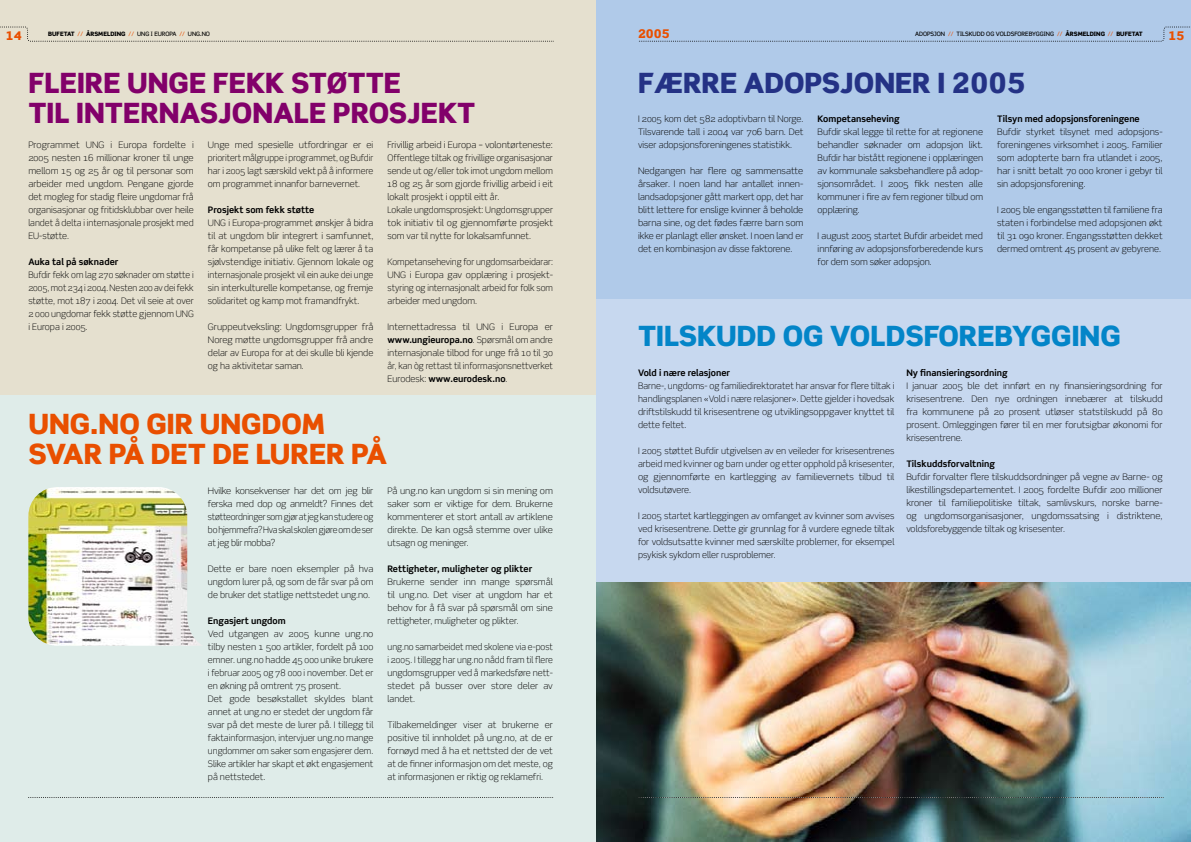
<style>
.page{position:relative;width:1191px;height:842px;background:#fff}
.page>*{position:absolute;margin:0;border:0;box-sizing:border-box;transform-origin:0 0}
.t1{font:900 28px/30px "Scene";color:#82006a}
.t2{font:900 28px/30px "Scene";color:#e94f00}
.t3{font:900 28px "Scene";color:#0385c8}
.t4{font:900 28px "Scene";color:#243285}
.t5{font:900 28px "Scene Alt";color:#243285}
.t6{font:900 12px "Scene Alt";color:#e94f00}
.t7{font:300 9px/13px "Scene";color:#000;text-align:justify}
.t8{font:300 9px/13px "Scene";color:#000;text-align:justify;scale:.96 1}
.t9{font:700 9px "Scene";color:#000}
.t10{font:500 6px "Scene Alt";color:#000}
.t11{font:900 6px "Scene Alt";color:#000}
.s1{font-weight:500;color:#e94f00}
.s2{font-weight:500}
.s3{color:#e94f00}
.s4{font-weight:900}
.s5{font-weight:700}
.s6{font-family:"Scene"}
</style>
<div class="page">
<div style="left:595px;top:0;width:596px;height:305px;background:#b0cae9"></div>
<div style="left:595px;top:299px;width:596px;height:289px;background:#c7d8ef"></div>
<div style="left:0;top:0;width:595px;height:395px;background:#e5e0cf"></div>
<img style="left:595px;top:582px;width:596px;height:260px">
<div style="left:0;top:395px;width:595px;height:447px;background:#dfece9"></div>
<svg style="left:639px;top:26px;width:551px;height:16px"></svg>
<svg style="left:28px;top:797px;width:525px;height:1px"></svg>
<svg style="left:0;top:26px;width:553px;height:16px"></svg>
<img style="left:638px;top:782px;width:525px;height:16px">
<img style="left:28px;top:487px;width:173px;height:159px">
<h2 class="t6" style="left:6px;top:28px;width:17px">14</h2>
<p class="t11" style="left:48px;top:30px;width:163px">BUFETAT <span class="s1">//</span> ÅRSMELDING <span class="s1">//</span> <span class="s2">UNG I EUROPA</span> <span class="s1">//</span> <span class="s2">UNG.NO</span></p>
<h2 class="t6" style="left:638px;top:26px;width:33px">2005</h2>
<p class="t10" style="left:915px;top:31px;width:229px">ADOPSJON <span class="s3">//</span> TILSKUDD OG VOLDSFOREBYGGING <span class="s3">//</span> <span class="s4">ÅRSMELDING</span> <span class="s3">//</span> <span class="s4">BUFETAT</span></p>
<h2 class="t6" style="left:1168px;top:28px;width:17px">15</h2>
<h1 class="t1" style="left:28px;top:68px;width:449px">FLEIRE UNGE FEKK STØTTE<br>TIL INTERNASJONALE PROSJEKT</h1>
<p class="t7" style="left:28px;top:138px;width:167px">Programmet UNG i Europa fordelte i 2005 nesten 16 millionar kroner til unge mellom 15 og 25 år og til personar som arbeider med ungdom. Pengane gjorde det mogleg for stadig fleire ungdomar frå organisasjonar og fritidsklubbar over heile landet å delta i internasjonale prosjekt med EU-støtte.</p>
<p class="t9" style="left:28px;top:256px;width:92px">Auka tal på søknader</p>
<p class="t8" style="left:28px;top:268px;width:174px">Bufdir fekk om lag 270 søknader om støtte i 2005, mot 234 i 2004. Nesten 200 av dei fekk støtte, mot 187 i 2004. Det vil seie at over 2 000 ungdomar fekk støtte gjennom UNG i Europa i 2005.</p>
<p class="t7" style="left:208px;top:138px;width:167px">Unge med spesielle utfordringar er ei prioritert målgruppe i programmet, og Bufdir har i 2005 lagt særskild vekt på å informere om programmet innanfor barnevernet.</p>
<p class="t9" style="left:208px;top:204px;width:108px">Prosjekt som fekk støtte</p>
<p class="t7" style="left:208px;top:216px;width:167px">UNG i Europa-programmet ønskjer å bidra til at ungdom blir integrert i samfunnet, får kompetanse på ulike felt og lærer å ta sjølvstendige initiativ. Gjennom lokale og internasjonale prosjekt vil ein auke dei unge sin interkulturelle kompetanse, og fremje solidaritet og kamp mot framandfrykt.</p>
<p class="t7" style="left:208px;top:320px;width:167px">Gruppeutveksling: Ungdomsgrupper frå Noreg møtte ungdomsgrupper frå andre delar av Europa for at dei skulle bli kjende og ha aktivitetar saman.</p>
<p class="t7" style="left:387px;top:138px;width:167px;text-align:left">Frivillig arbeid i Europa – volontørteneste:<br>Offentlege tiltak og frivillige organisasjonar sende ut og/eller tok imot ungdom mellom 18 og 25 år som gjorde frivillig arbeid i eit lokalt prosjekt i opptil eitt år.<br>Lokale ungdomsprosjekt: Ungdomsgrupper tok initiativ til og gjennomførte prosjekt som var til nytte for lokalsamfunnet.</p>
<p class="t7" style="left:387px;top:255px;width:167px">Kompetanseheving for ungdomsarbeidarar:<br>UNG i Europa gav opplæring i prosjekt&shy;styring og internasjonalt arbeid for folk som arbeider med ungdom.</p>
<p class="t7" style="left:387px;top:320px;width:167px">Internettadressa til UNG i Europa er <span class="s5">www.ungieuropa.no</span>. Spørsmål om andre internasjonale tilbod for unge frå 10 til 30 år, kan òg rettast til informasjonsnettverket Eurodesk: <span class="s5">www.eurodesk.no</span>.</p>
<h1 class="t2" style="left:28px;top:408px;width:360px">UNG.NO GIR UNGDOM<br>SVAR PÅ DET DE LURER PÅ</h1>
<p class="t7" style="left:208px;top:484px;width:167px">Hvilke konsekvenser har det om jeg blir ferska med dop og anmeldt? Finnes det støtteordninger som gjør at jeg kan studere og bo hjemmefra? Hva skal skolen gjøre om de ser at jeg blir mobba?</p>
<p class="t7" style="left:208px;top:562px;width:167px">Dette er bare noen eksempler på hva ungdom lurer på, og som de får svar på om de bruker det statlige nettstedet ung.no.</p>
<p class="t9" style="left:208px;top:615px;width:79px">Engasjert ungdom</p>
<p class="t7" style="left:208px;top:627px;width:167px;text-align:left">Ved utgangen av 2005 kunne ung.no tilby nesten 1 500 artikler, fordelt på 100 emner. ung.no hadde 45 000 unike brukere i februar 2005 og 78 000 i november. Det er en økning på omtrent 75 prosent.<br>Det gode besøkstallet skyldes blant annet at ung.no er stedet der ungdom får svar på det meste de lurer på. I tillegg til faktainformasjon, intervjuer ung.no mange ungdommer om saker som engasjerer dem.<br>Slike artikler har skapt et økt engasjement på nettstedet.</p>
<p class="t7" style="left:387px;top:484px;width:167px">På ung.no kan ungdom si sin mening om saker som er viktige for dem. Brukerne kommenterer et stort antall av artiklene direkte. De kan også stemme over ulike utsagn og meninger.</p>
<p class="t9" style="left:387px;top:563px;width:146px">Rettigheter, muligheter og plikter</p>
<p class="t7" style="left:387px;top:575px;width:167px">Brukerne sender inn mange spørsmål til ung.no. Det viser at ungdom har et behov for å få svar på spørsmål om sine rettigheter, muligheter og plikter.</p>
<p class="t8" style="left:387px;top:640px;width:174px">ung.no samarbeidet med skolene via e-post i 2005. I tillegg har ung.no nådd fram til flere ungdomsgrupper ved å markedsføre nett&shy;stedet på busser over store deler av landet.</p>
<p class="t7" style="left:387px;top:718px;width:167px">Tilbakemeldinger viser at brukerne er positive til innholdet på ung.no, at de er fornøyd med å ha et nettsted der de vet at de finner informasjon om det meste, og at informasjonen er riktig og reklamefri.</p>
<h1 class="t4" style="left:638px;top:65px;width:21px">FÆRRE</h1>
<h1 class="t4" style="left:744px;top:65px;width:20px">ADOPSJONER</h1>
<h1 class="t5" style="left:937px;top:65px;width:90px"><span class="s6">I</span> 2005</h1>
<p class="t7" style="left:638px;top:113px;width:167px">I 2005 kom det 582 adoptivbarn til Norge.<br>Tilsvarende tall i 2004 var 706 barn. Det viser adopsjonsforeningenes statistikk.</p>
<p class="t7" style="left:638px;top:165px;width:167px">Nedgangen har flere og sammensatte årsaker. I noen land har antallet innen&shy;landsadopsjoner gått markert opp, det har blitt lettere for enslige kvinner å beholde barna sine, og det fødes færre barn som ikke er planlagt eller ønsket. I noen land er det en kombinasjon av disse faktorene.</p>
<p class="t9" style="left:817px;top:113px;width:84px">Kompetanseheving</p>
<p class="t7" style="left:817px;top:126px;width:167px">Bufdir skal legge til rette for at regionene behandler søknader om adopsjon likt.<br>Bufdir har bistått regionene i opplæringen av kommunale saksbehandlere på adop&shy;sjonsområdet. I 2005 fikk nesten alle kommuner i fire av fem regioner tilbud om opplæring.</p>
<p class="t7" style="left:817px;top:230px;width:167px">I august 2005 startet Bufdir arbeidet med innføring av adopsjonsforberedende kurs for dem som søker adopsjon.</p>
<p class="t9" style="left:997px;top:113px;width:144px">Tilsyn med adopsjonsforeningene</p>
<p class="t7" style="left:997px;top:126px;width:167px">Bufdir styrket tilsynet med adopsjons&shy;foreningenes virksomhet i 2005. Familier som adopterte barn fra utlandet i 2005, har i snitt betalt 70 000 kroner i gebyr til sin adopsjonsforening.</p>
<p class="t7" style="left:997px;top:204px;width:167px">I 2005 ble engangsstøtten til familiene fra staten i forbindelse med adopsjonen økt til 31 090 kroner. Engangsstøtten dekket dermed omtrent 45 prosent av gebyrene.</p>
<h1 class="t3" style="left:638px;top:318px;width:16px">TILS</h1>
<h1 class="t3" style="left:697px;top:318px;width:40px">KUDD</h1>
<h1 class="t3" style="left:782px;top:318px;width:67px">OG VOLDSFOREBYGGING</h1>
<p class="t9" style="left:638px;top:367px;width:94px">Vold i nære relasjoner</p>
<p class="t7" style="left:638px;top:379px;width:258px">Barne-, ungdoms- og familiedirektoratet har ansvar for flere tiltak i handlingsplanen «Vold i nære relasjoner». Dette gjelder i hovedsak driftstilskudd til krisesentrene og utviklingsoppgaver knyttet til dette feltet.</p>
<p class="t7" style="left:638px;top:444px;width:258px">I 2005 støttet Bufdir utgivelsen av en veileder for krisesentrenes arbeid med kvinner og barn under og etter opphold på krisesenter, og gjennomførte en kartlegging av familievernets tilbud til voldsutøvere.</p>
<p class="t7" style="left:638px;top:509px;width:258px">I 2005 startet kartleggingen av omfanget av kvinner som avvises ved krisesentrene. Dette gir grunnlag for å vurdere egnede tiltak for voldsutsatte kvinner med særskilte problemer, for eksempel psykisk sykdom eller rusproblemer.</p>
<p class="t9" style="left:906px;top:367px;width:103px">Ny finansieringsordning</p>
<p class="t7" style="left:906px;top:379px;width:258px">I januar 2005 ble det innført en ny finansieringsordning for krisesentrene. Den nye ordningen innebærer at tilskudd fra kommunene på 20 prosent utløser statstilskudd på 80 prosent. Omleggingen fører til en mer forutsigbar økonomi for krisesentrene.</p>
<p class="t9" style="left:906px;top:458px;width:90px">Tilskuddsforvaltning</p>
<p class="t7" style="left:906px;top:470px;width:258px">Bufdir forvalter flere tilskuddsordninger på vegne av Barne- og likestillingsdepartementet. I 2005 fordelte Bufdir 200 millioner kroner til familiepolitiske tiltak, samlivskurs, norske barne&shy;og ungdomsorganisasjoner, ungdomssatsing i distriktene, voldsforebyggende tiltak og krisesenter.</p>
</div>
